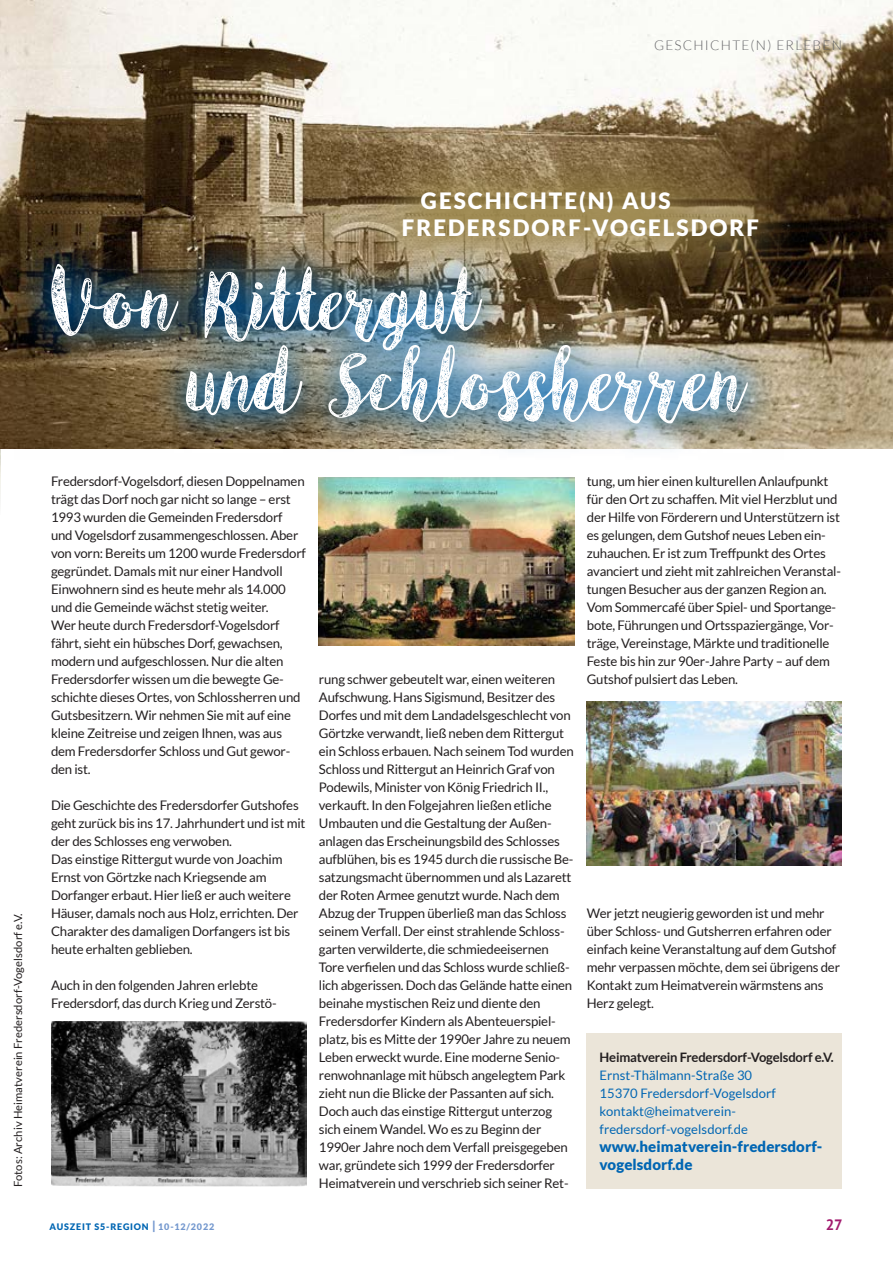
<style>
.page{position:relative;width:893px;height:1263px;background:#fff}
.page>*{position:absolute;margin:0;border:0;box-sizing:border-box;transform-origin:0 0}
.t1{font:84px/81.3px "Angeline Vintage";color:#fff}
.t2{font:900 22.5px/27px "Lato";letter-spacing:.09em;color:#fff}
.t3{font:900 15px/18px "Lato";letter-spacing:.005em;color:#0166b3}
.t4{font:700 15px "PT Sans";color:#a11a6e}
.t5{font:300 13.5px "Lato";letter-spacing:.09em;color:#636366}
.t6{font:13.2px/18px "Lato";letter-spacing:-.015em;color:#231f20}
.t7{font:13.05px/18px "Lato";letter-spacing:.005em;color:#0166b3}
.t8{font:700 13.05px "Lato";letter-spacing:-.015em;color:#231f20}
.t9{font:11.25px "Lato";letter-spacing:.005em;color:#231f20}
.t10{font:900 9px "Lato";letter-spacing:.09em;color:#0166b3}
.s1{font-size:12px;color:#7498ce}
.s2{color:#7498ce}
</style>
<div class="page">
<div style="left:587px;top:1033px;width:255px;height:155px;background:#ebe5d9"></div>
<img style="left:0;top:0;width:1px;height:501px">
<img style="left:1px;top:0;width:892px;height:448px">
<img style="left:14px;top:229px;width:770px;height:220px">
<svg style="left:357px;top:145px;width:447px;height:139px;background:#7f6c46"></svg>
<img style="left:51px;top:1022px;width:255px;height:164px">
<img style="left:319px;top:477px;width:255px;height:168px">
<img style="left:587px;top:701px;width:255px;height:165px">
<p class="t5" style="left:654px;top:38px;width:189px">GESCHICHTE(N) ERLEBEN</p>
<p class="t9" style="left:12px;top:1187px;width:275px;rotate:-90deg">Fotos: Archiv Heimatverein Fredersdorf-Vogelsdorf e.V.</p>
<h2 class="t2" style="left:402px;top:187px;width:359px;text-indent:19px">GESCHICHTE(N) AUS<br>FREDERSDORF-VOGELSDORF</h2>
<h1 class="t1" style="left:184px;top:257px;width:556px;text-indent:-135px">Von Rittergut<br>und Schlossherren</h1>
<p class="t6" style="left:51px;top:472px;width:256px">Fredersdorf-Vogelsdorf, diesen Doppelnamen trägt das Dorf noch gar nicht so lange – erst 1993 wurden die Gemeinden Fredersdorf und Vogelsdorf zusammengeschlossen. Aber von vorn: Bereits um 1200 wurde Fredersdorf gegründet. Damals mit nur einer Handvoll Einwohnern sind es heute mehr als 14.000 und die Gemeinde wächst stetig weiter.<br>Wer heute durch Fredersdorf-Vogelsdorf fährt, sieht ein hübsches Dorf, gewachsen, modern und aufgeschlossen. Nur die alten Fredersdorfer wissen um die bewegte Ge&shy;schichte dieses Ortes, von Schlossherren und Gutsbesitzern. Wir nehmen Sie mit auf eine kleine Zeitreise und zeigen Ihnen, was aus dem Fredersdorfer Schloss und Gut gewor&shy;den ist.</p>
<p class="t6" style="left:51px;top:796px;width:256px">Die Geschichte des Fredersdorfer Gutshofes geht zurück bis ins 17. Jahrhundert und ist mit der des Schlosses eng verwoben.<br>Das einstige Rittergut wurde von Joachim Ernst von Görtzke nach Kriegsende am Dorfanger erbaut. Hier ließ er auch weitere Häuser, damals noch aus Holz, errichten. Der Charakter des damaligen Dorfangers ist bis heute erhalten geblieben.</p>
<p class="t6" style="left:51px;top:976px;width:227px">Auch in den folgenden Jahren erlebte<br>Fredersdorf, das durch Krieg und Zerstö-</p>
<p class="t6" style="left:319px;top:670px;width:256px">rung schwer gebeutelt war, einen weiteren Aufschwung. Hans Sigismund, Besitzer des Dorfes und mit dem Landadelsgeschlecht von Görtzke verwandt, ließ neben dem Rittergut ein Schloss erbauen. Nach seinem Tod wurden Schloss und Rittergut an Heinrich Graf von Podewils, Minister von König Friedrich II., verkauft. In den Folgejahren ließen etliche Umbauten und die Gestaltung der Außen&shy;anlagen das Erscheinungsbild des Schlosses aufblühen, bis es 1945 durch die russische Be&shy;satzungsmacht übernommen und als Lazarett der Roten Armee genutzt wurde. Nach dem Abzug der Truppen überließ man das Schloss seinem Verfall. Der einst strahlende Schloss&shy;garten verwilderte, die schmiedeeisernen Tore verfielen und das Schloss wurde schließ&shy;lich abgerissen. Doch das Gelände hatte einen beinahe mystischen Reiz und diente den Fredersdorfer Kindern als Abenteuerspiel&shy;platz, bis es Mitte der 1990er Jahre zu neuem Leben erweckt wurde. Eine moderne Senio&shy;renwohnanlage mit hübsch angelegtem Park zieht nun die Blicke der Passanten auf sich.<br>Doch auch das einstige Rittergut unterzog sich einem Wandel. Wo es zu Beginn der 1990er Jahre noch dem Verfall preisgegeben war, gründete sich 1999 der Fredersdorfer Heimatverein und verschrieb sich seiner Ret-</p>
<p class="t6" style="left:587px;top:472px;width:256px">tung, um hier einen kulturellen Anlaufpunkt für den Ort zu schaffen. Mit viel Herzblut und der Hilfe von Förderern und Unterstützern ist es gelungen, dem Gutshof neues Leben ein&shy;zuhauchen. Er ist zum Treffpunkt des Ortes avanciert und zieht mit zahlreichen Veranstal&shy;tungen Besucher aus der ganzen Region an.<br>Vom Sommercafé über Spiel- und Sportange&shy;bote, Führungen und Ortsspaziergänge, Vor&shy;träge, Vereinstage, Märkte und traditionelle Feste bis hin zur 90er-Jahre Party – auf dem Gutshof pulsiert das Leben.</p>
<p class="t6" style="left:587px;top:904px;width:255px">Wer jetzt neugierig geworden ist und mehr über Schloss- und Gutsherren erfahren oder einfach keine Veranstaltung auf dem Gutshof mehr verpassen möchte, dem sei übrigens der Kontakt zum Heimatverein wärmstens ans Herz gelegt.</p>
<p class="t8" style="left:600px;top:1050px;width:236px">Heimatverein Fredersdorf-Vogelsdorf e.V.</p>
<p class="t7" style="left:600px;top:1066px;width:178px">Ernst-Thälmann-Straße 30<br>15370 Fredersdorf-Vogelsdorf kontakt@heimatverein&shy;fredersdorf-vogelsdorf.de</p>
<p class="t3" style="left:600px;top:1137px;width:224px">www.heimatverein-fredersdorf&shy;vogelsdorf.de</p>
<p class="t10" style="left:50px;top:1221px;width:166px">AUSZEIT S5-REGION <span class="s1">|</span> <span class="s2">10-12/2022</span></p>
<p class="t4" style="left:826px;top:1214px;width:19px">27</p>
</div>
